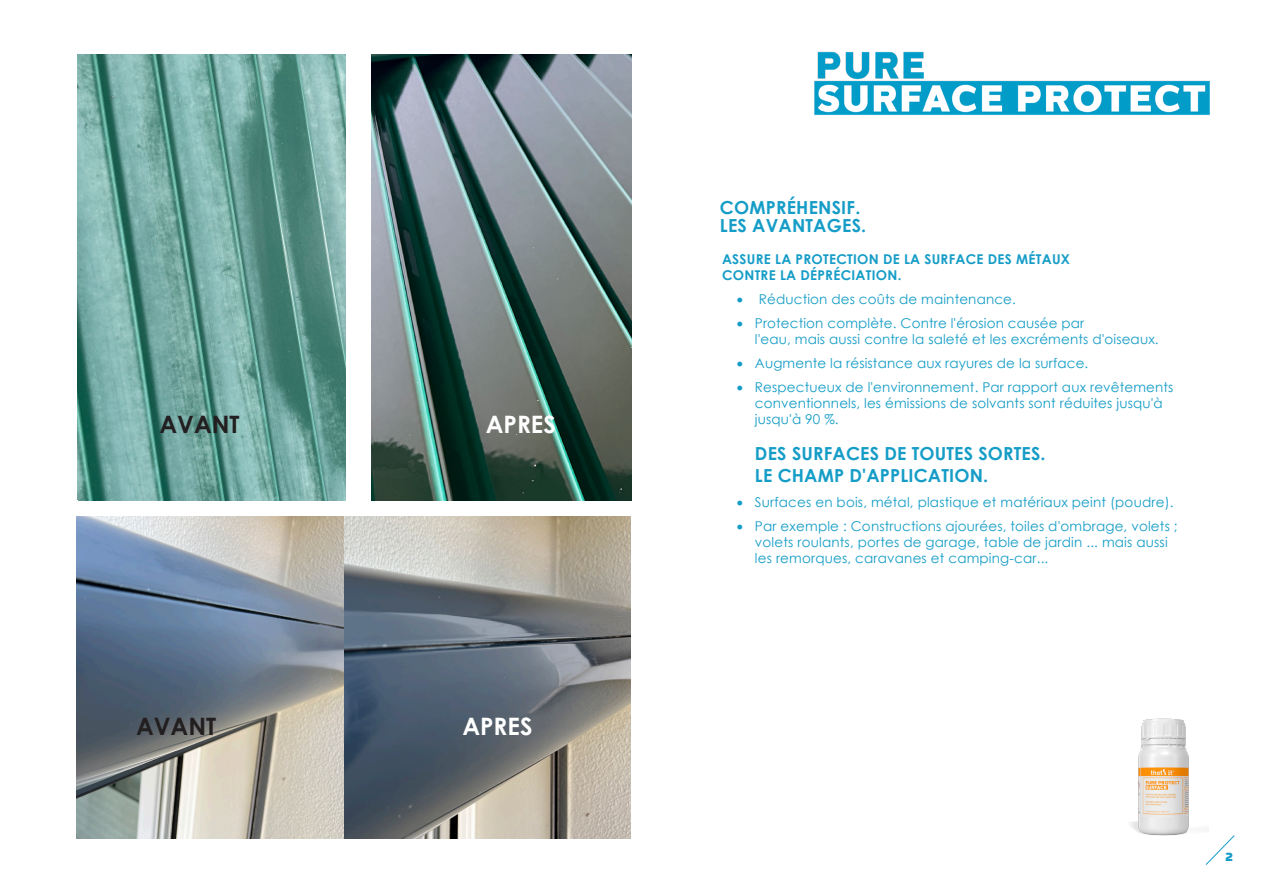
<style>
.page{position:relative;width:1263px;height:893px;background:#fff}
.page>*{position:absolute;margin:0;border:0;box-sizing:border-box;transform-origin:0 0}
.t1{font:700 24px "Century Gothic";color:#231f20}
.t2{font:700 24px "Century Gothic";color:#fff}
.t3{font:700 18px/18.1px "Century Gothic";letter-spacing:.01em;color:#159dc7}
.t4{font:13.5px/16.2px "Century Gothic";letter-spacing:.01em;color:#159dc7}
.t5{font:700 13.5px/16.2px "Century Gothic";letter-spacing:.02em;color:#159dc7}
.t6{font:900 12px "Halcom";color:#159dc7}
</style>
<div class="page">
<img style="left:78px;top:54px;width:268px;height:446px">
<img style="left:371px;top:54px;width:260px;height:446px">
<svg style="left:1205px;top:835px;width:30px;height:30px"></svg>
<img style="left:814px;top:51px;width:396px;height:64px">
<img style="left:1131px;top:718px;width:78px;height:138px">
<img style="left:77px;top:517px;width:553px;height:322px">
<p class="t1" style="left:160px;top:406px;width:82px">AVANT</p>
<p class="t2" style="left:486px;top:406px;width:72px">APRES</p>
<p class="t1" style="left:136px;top:708px;width:82px">AVANT</p>
<p class="t2" style="left:462px;top:708px;width:72px">APRES</p>
<p class="t3" style="left:720px;top:197px;width:148px">COMPRÉHENSIF.<br>LES AVANTAGES.</p>
<p class="t5" style="left:722px;top:251px;width:350px">ASSURE LA PROTECTION DE LA SURFACE DES MÉTAUX<br>CONTRE LA DÉPRÉCIATION.</p>
<p class="t4" style="left:737px;top:291px;width:280px">• Réduction des coûts de maintenance.</p>
<p class="t4" style="left:755px;top:315px;width:405px;text-indent:-18px">• Protection complète. Contre l'érosion causée par<br>l'eau, mais aussi contre la saleté et les excréments d'oiseaux.</p>
<p class="t4" style="left:737px;top:355px;width:353px">• Augmente la résistance aux rayures de la surface.</p>
<p class="t4" style="left:755px;top:378px;width:420px;text-indent:-18px">• Respectueux de l'environnement. Par rapport aux revêtements conventionnels, les émissions de solvants sont réduites jusqu'à jusqu'à 90 %.</p>
<p class="t3" style="left:755px;top:442px;width:292px;line-height:21.6px">DES SURFACES DE TOUTES SORTES.<br>LE CHAMP D'APPLICATION.</p>
<p class="t4" style="left:737px;top:494px;width:438px">• Surfaces en bois, métal, plastique et matériaux peint (poudre).</p>
<p class="t4" style="left:755px;top:518px;width:424px;text-indent:-18px">• Par exemple : Constructions ajourées, toiles d'ombrage, volets ; volets roulants, portes de garage, table de jardin ... mais aussi les remorques, caravanes et camping-car...</p>
<p class="t6" style="left:1225px;top:847px;width:9px">2</p>
</div>
